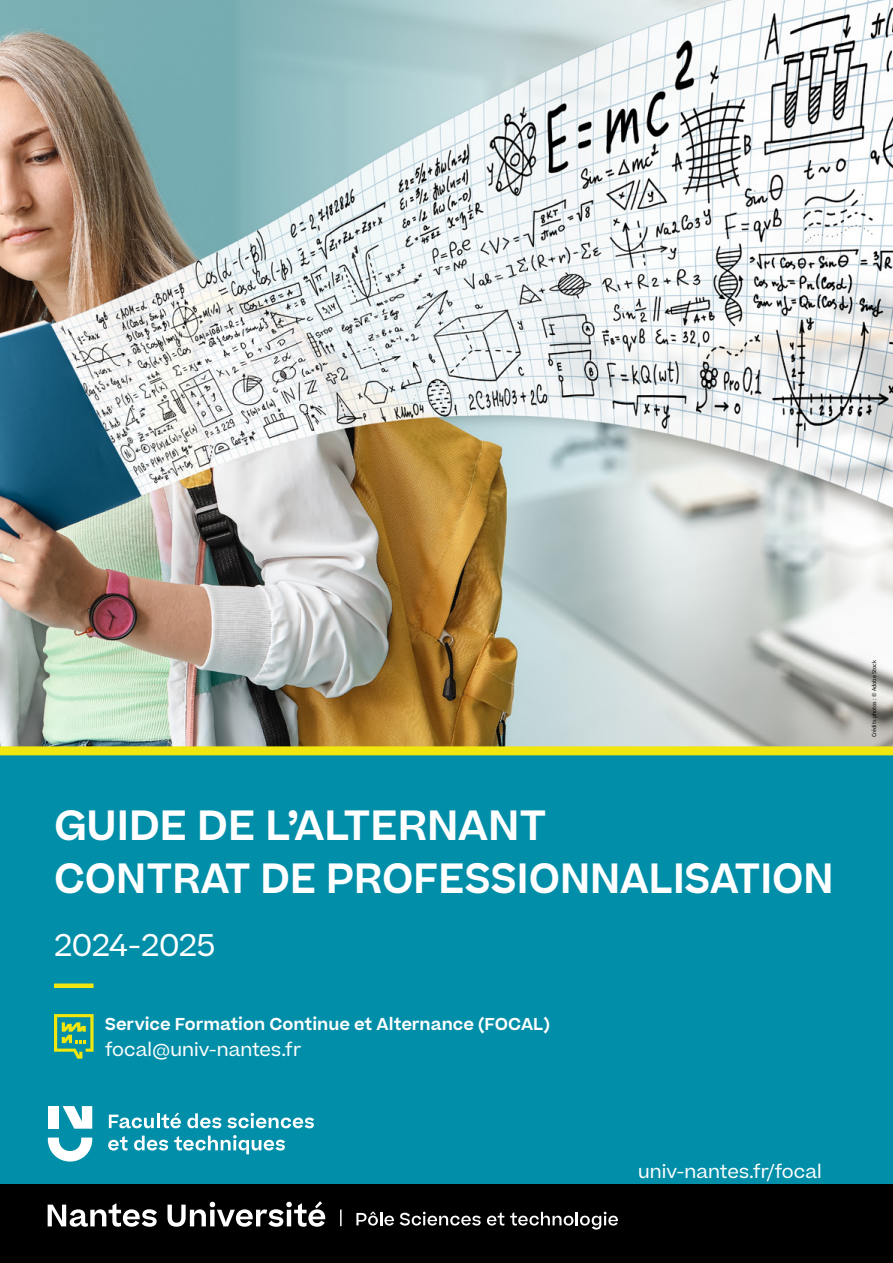
<style>
.page{position:relative;width:893px;height:1263px;background:#fff}
.page>*{position:absolute;margin:0;border:0;box-sizing:border-box;transform-origin:0 0}
.t1{font:600 40.5px/52.8px "Beatrice";color:#fff}
.t2{font:30px "Beatrice";letter-spacing:-.01em;color:#fff}
.t3{font:18px "Beatrice";color:#fff}
.t4{font:600 16.5px "Beatrice";color:#fff}
.t5{font:6px "Source Sans Pro";color:#000}
</style>
<div class="page">
<img style="left:0;top:0;width:893px;height:746px">
<div style="left:0;top:751px;width:893px;height:512px;background:#008ea8"></div>
<svg style="left:48px;top:1137px;width:44px;height:24px"></svg>
<svg style="left:63px;top:1106px;width:29px;height:23px"></svg>
<div style="left:48px;top:1106px;width:11px;height:23px;background:#fff"></div>
<svg style="left:109px;top:1112px;width:72px;height:16px"></svg>
<svg style="left:187px;top:1113px;width:127px;height:15px"></svg>
<svg style="left:108px;top:1136px;width:20px;height:14px"></svg>
<svg style="left:134px;top:1135px;width:34px;height:15px"></svg>
<svg style="left:174px;top:1135px;width:111px;height:19px"></svg>
<div style="left:0;top:1184px;width:893px;height:79px;background:#000"></div>
<svg style="left:48px;top:1201px;width:277px;height:26px"></svg>
<svg style="left:356px;top:1211px;width:38px;height:14px"></svg>
<svg style="left:400px;top:1212px;width:81px;height:13px"></svg>
<svg style="left:487px;top:1212px;width:17px;height:13px"></svg>
<svg style="left:510px;top:1212px;width:108px;height:17px"></svg>
<svg style="left:340px;top:1209px;width:2px;height:17px"></svg>
<div style="left:0;top:746px;width:893px;height:9px;background:#f1e60d"></div>
<div style="left:54px;top:983px;width:40px;height:5px;background:#f1e60d"></div>
<svg style="left:54px;top:1014px;width:40px;height:45px"></svg>
<p class="t1" style="left:54px;top:799px;width:781px">GUIDE DE L’ALTERNANT<br>CONTRAT DE PROFESSIONNALISATION</p>
<p class="t2" style="left:54px;top:925px;width:163px">2024-2025</p>
<p class="t4" style="left:105px;top:1013px;width:446px">Service Formation Continue et Alternance (FOCAL)</p>
<p class="t3" style="left:105px;top:1037px;width:198px">focal@univ-nantes.fr</p>
<p class="t5" style="left:870px;top:737px;width:79px;rotate:-90deg">Crédits photos : © Adobe Stock</p>
<p class="t3" style="left:638px;top:1160px;width:185px">univ-nantes.fr/focal</p>
</div>
